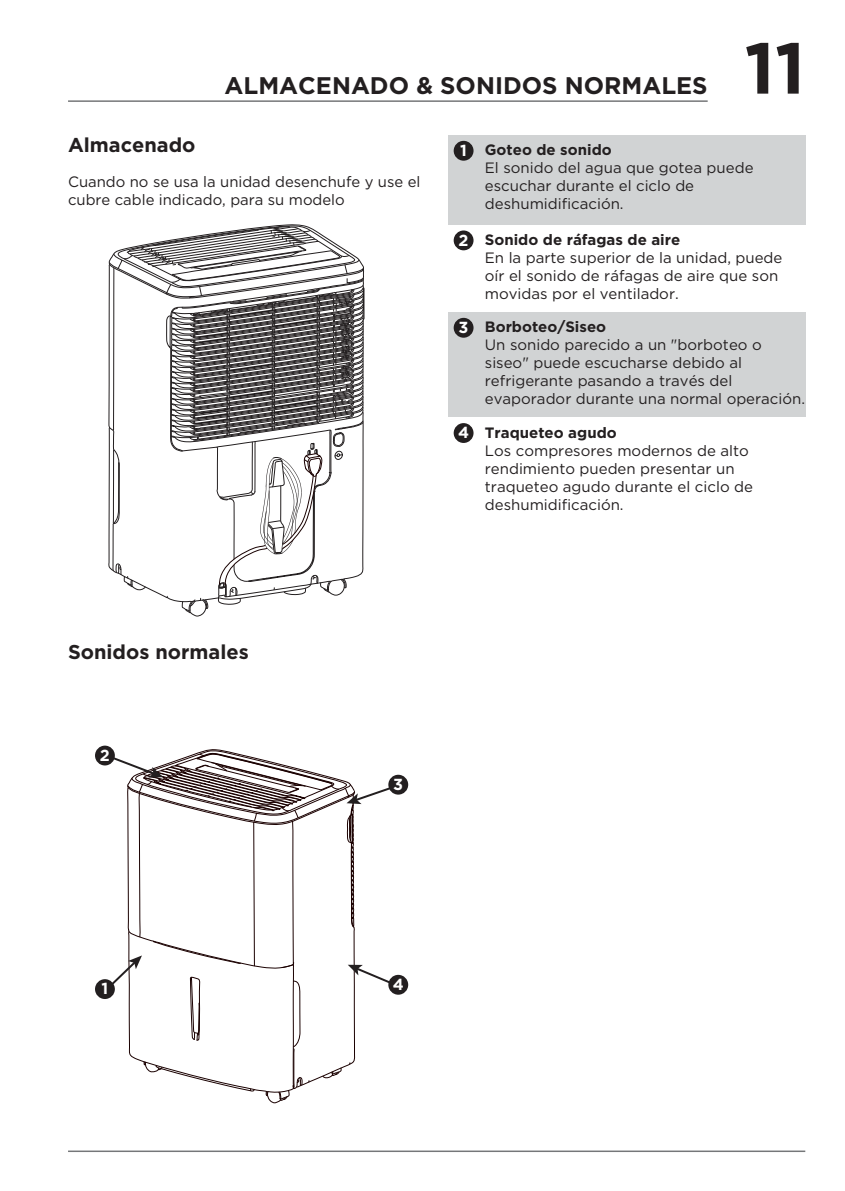
<style>
.page{position:relative;width:845px;height:1191px;background:#fff}
.page>*{position:absolute;margin:0;border:0;box-sizing:border-box;transform-origin:0 0}
.t1{font:700 72px "Gotham";color:#231f20}
.t2{font:700 24px "Gotham";color:#231f20}
.t3{font:700 20px "Gotham";color:#231f20}
.t4{font:700 16px "Gotham";color:#fff}
.t5{font:15px/18px "Gotham";color:#231f20}
.t6{font:700 15px "Gotham";color:#231f20}
</style>
<div class="page">
<hr style="left:68px;top:100px;width:639px;height:2px;background:#757779">
<hr style="left:68px;top:1150px;width:737px;height:2px;background:#757779">
<svg style="left:108px;top:224px;width:257px;height:393px"></svg>
<div style="left:95px;top:979px;width:20px;height:20px;background:#231f20;border-radius:50%"></div>
<div style="left:95px;top:745px;width:20px;height:20px;background:#231f20;border-radius:50%"></div>
<div style="left:388px;top:774px;width:20px;height:20px;background:#231f20;border-radius:50%"></div>
<svg style="left:107px;top:748px;width:288px;height:403px"></svg>
<div style="left:388px;top:975px;width:20px;height:19px;background:#231f20;border-radius:50%"></div>
<div style="left:448px;top:135px;width:357px;height:90px;background:#d1d3d4"></div>
<div style="left:454px;top:141px;width:19px;height:20px;background:#231f20;border-radius:50%"></div>
<div style="left:454px;top:230px;width:19px;height:20px;background:#231f20;border-radius:50%"></div>
<div style="left:448px;top:312px;width:357px;height:105px;background:#d1d3d4"></div>
<div style="left:454px;top:318px;width:19px;height:20px;background:#231f20;border-radius:50%"></div>
<div style="left:454px;top:423px;width:19px;height:20px;background:#231f20;border-radius:50%"></div>
<h2 class="t2" style="left:225px;top:69px;width:484px">ALMACENADO &amp; SONIDOS NORMALES</h2>
<h1 class="t1" style="left:744px;top:20px;width:62px">11</h1>
<h3 class="t3" style="left:68px;top:132px;width:129px">Almacenado</h3>
<p class="t5" style="left:68px;top:172px;width:354px">Cuando no se usa la unidad desenchufe y use el cubre cable indicado, para su modelo</p>
<p class="t4" style="left:460px;top:140px;width:8px">1</p>
<p class="t6" style="left:485px;top:140px;width:128px">Goteo de sonido</p>
<p class="t5" style="left:485px;top:159px;width:270px">El sonido del agua que gotea puede escuchar durante el ciclo de deshumidificación.</p>
<p class="t4" style="left:458px;top:229px;width:11px">2</p>
<p class="t6" style="left:485px;top:230px;width:197px">Sonido de ráfagas de aire</p>
<p class="t5" style="left:485px;top:248px;width:299px">En la parte superior de la unidad, puede oír el sonido de ráfagas de aire que son movidas por el ventilador.</p>
<p class="t4" style="left:458px;top:317px;width:11px">3</p>
<p class="t6" style="left:485px;top:317px;width:123px">Borboteo/Siseo</p>
<p class="t5" style="left:485px;top:336px;width:322px">Un sonido parecido a un "borboteo o siseo" puede escucharse debido al refrigerante pasando a través del evaporador durante una normal operación.</p>
<p class="t4" style="left:458px;top:422px;width:13px">4</p>
<p class="t6" style="left:485px;top:422px;width:133px">Traqueteo agudo</p>
<p class="t5" style="left:485px;top:441px;width:270px">Los compresores modernos de alto rendimiento pueden presentar un traqueteo agudo durante el ciclo de deshumidificación.</p>
<h3 class="t3" style="left:68px;top:639px;width:182px">Sonidos normales</h3>
<p class="t4" style="left:100px;top:744px;width:11px">2</p>
<p class="t4" style="left:393px;top:773px;width:11px">3</p>
<p class="t4" style="left:102px;top:977px;width:8px">1</p>
<p class="t4" style="left:393px;top:973px;width:13px">4</p>
</div>
